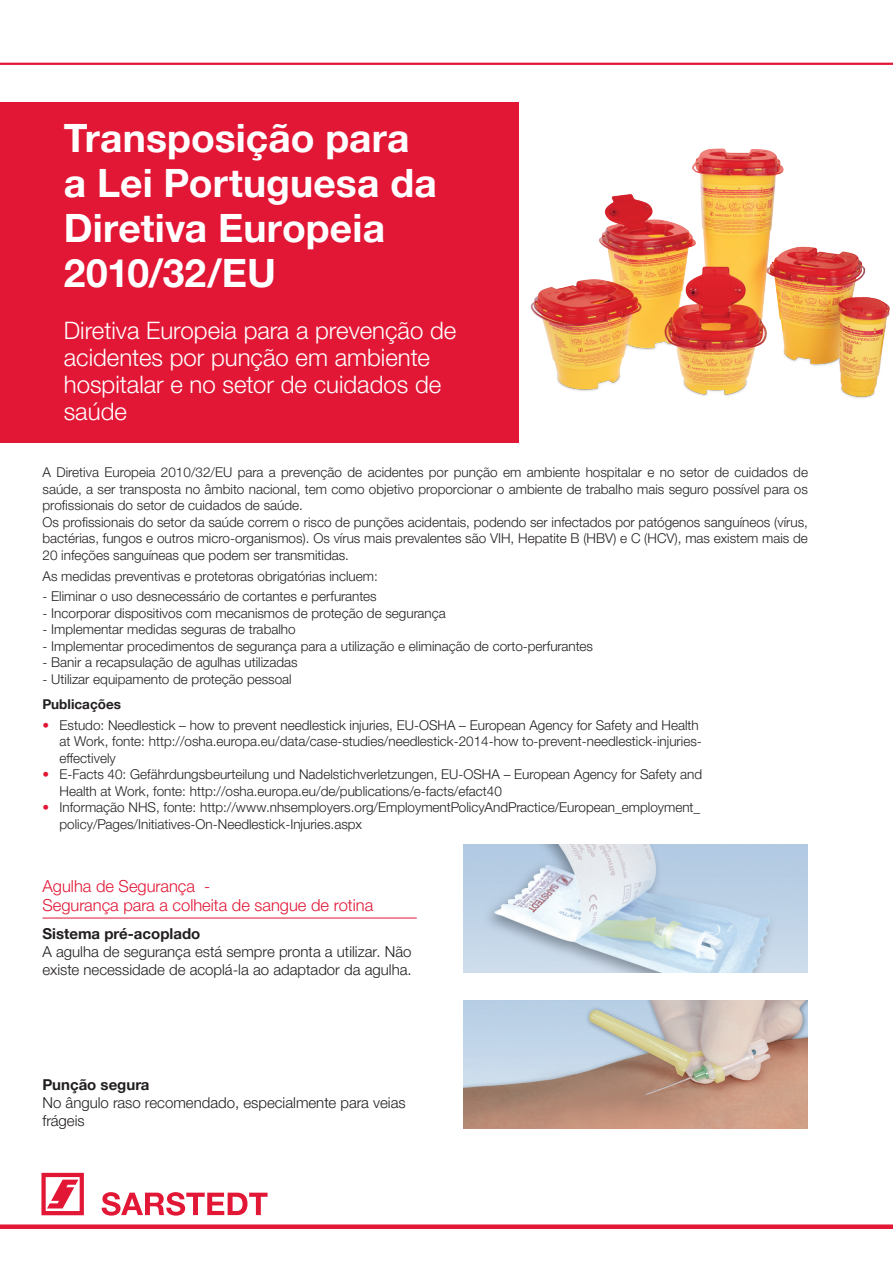
<style>
.page{position:relative;width:893px;height:1263px;background:#fff}
.page>*{position:absolute;margin:0;border:0;box-sizing:border-box;transform-origin:0 0}
.t1{font:700 39px/45px "Helvetica Neue LTW1 G";letter-spacing:.005em;color:#fff}
.t2{font:300 24px/27px "Helvetica Neue LTW1 G";color:#fff}
.t3{font:300 16.5px/19.5px "Helvetica Neue LTW1 G";color:#e21736}
.t4{font:300 15px/18px "Helvetica Neue LTW1 G";color:#231f20}
.t5{font:700 15px "Helvetica Neue LTW1 G";color:#231f20}
.t6{font:300 13.5px/16.5px "Helvetica Neue LTW1 G";color:#231f20}
.t7{font:700 13.5px "Helvetica Neue LTW1 G";color:#231f20}
.s1{color:#e21736}
</style>
<div class="page">
<div style="left:0;top:1224px;width:893px;height:5px;background:#e21736"></div>
<svg style="left:41px;top:1173px;width:43px;height:42px"></svg>
<svg style="left:102px;top:1192px;width:166px;height:23px"></svg>
<img style="left:463px;top:845px;width:345px;height:127px">
<img style="left:463px;top:1001px;width:345px;height:127px">
<hr style="left:43px;top:918px;width:374px;height:1px;background:#e21736">
<div style="left:0;top:102px;width:519px;height:340px;background:#e21736"></div>
<hr style="left:0;top:63px;width:893px;height:2px;background:#e21736">
<img style="left:530px;top:148px;width:360px;height:251px">
<h1 class="t1" style="left:64px;top:115px;width:375px">Transposição para a Lei Portuguesa da<br>Diretiva Europeia<br>2010/32/EU</h1>
<h2 class="t2" style="left:64px;top:317px;width:394px">Diretiva Europeia para a prevenção de acidentes por punção em ambiente hospitalar e no setor de cuidados de saúde</h2>
<p class="t6" style="left:43px;top:464px;width:767px">A Diretiva Europeia 2010/32/EU para a prevenção de acidentes por punção em ambiente hospitalar e no setor de cuidados de saúde, a ser transposta no âmbito nacional, tem como objetivo proporcionar o ambiente de trabalho mais seguro possível para os profissionais do setor de cuidados de saúde.<br>Os profissionais do setor da saúde correm o risco de punções acidentais, podendo ser infectados por patógenos sanguíneos (vírus, bactérias, fungos e outros micro-organismos). Os vírus mais prevalentes são VIH, Hepatite B (HBV) e C (HCV), mas existem mais de 20 infeções sanguíneas que podem ser transmitidas.</p>
<p class="t6" style="left:43px;top:567px;width:337px">As medidas preventivas e protetoras obrigatórias incluem:</p>
<p class="t6" style="left:43px;top:588px;width:336px">- Eliminar o uso desnecessário de cortantes e perfurantes</p>
<p class="t6" style="left:43px;top:605px;width:405px">- Incorporar dispositivos com mecanismos de proteção de segurança</p>
<p class="t6" style="left:43px;top:621px;width:255px">- Implementar medidas seguras de trabalho</p>
<p class="t6" style="left:43px;top:638px;width:552px">- Implementar procedimentos de segurança para a utilização e eliminação de corto-perfurantes</p>
<p class="t6" style="left:43px;top:654px;width:257px">- Banir a recapsulação de agulhas utilizadas</p>
<p class="t6" style="left:43px;top:671px;width:251px">- Utilizar equipamento de proteção pessoal</p>
<p class="t7" style="left:43px;top:696px;width:80px">Publicações</p>
<p class="t6" style="left:60px;top:716px;width:644px;text-indent:-17px"><span class="s1">•</span> Estudo: Needlestick – how to prevent needlestick injuries, EU-OSHA – European Agency for Safety and Health at Work, fonte: http://osha.europa.eu/data/case-studies/needlestick-2014-how to-prevent-needlestick-injuries&shy;effectively</p>
<p class="t6" style="left:60px;top:766px;width:644px;text-indent:-17px"><span class="s1">•</span> E-Facts 40: Gefährdungsbeurteilung und Nadelstichverletzungen, EU-OSHA – European Agency for Safety and<br>Health at Work, fonte: http://osha.europa.eu/de/publications/e-facts/efact40</p>
<p class="t6" style="left:60px;top:799px;width:642px;text-indent:-17px"><span class="s1">•</span> Informação NHS, fonte: http://www.nhsemployers.org/EmploymentPolicyAndPractice/European_employment_ policy/Pages/Initiatives-On-Needlestick-Injuries.aspx</p>
<p class="t3" style="left:43px;top:876px;width:332px">Agulha de Segurança -<br>Segurança para a colheita de sangue de rotina</p>
<p class="t5" style="left:43px;top:924px;width:159px">Sistema pré-acoplado</p>
<p class="t4" style="left:43px;top:942px;width:371px">A agulha de segurança está sempre pronta a utilizar. Não existe necessidade de acoplá-la ao adaptador da agulha.</p>
<p class="t5" style="left:43px;top:1075px;width:109px">Punção segura</p>
<p class="t4" style="left:43px;top:1094px;width:365px">No ângulo raso recomendado, especialmente para veias frágeis</p>
</div>
